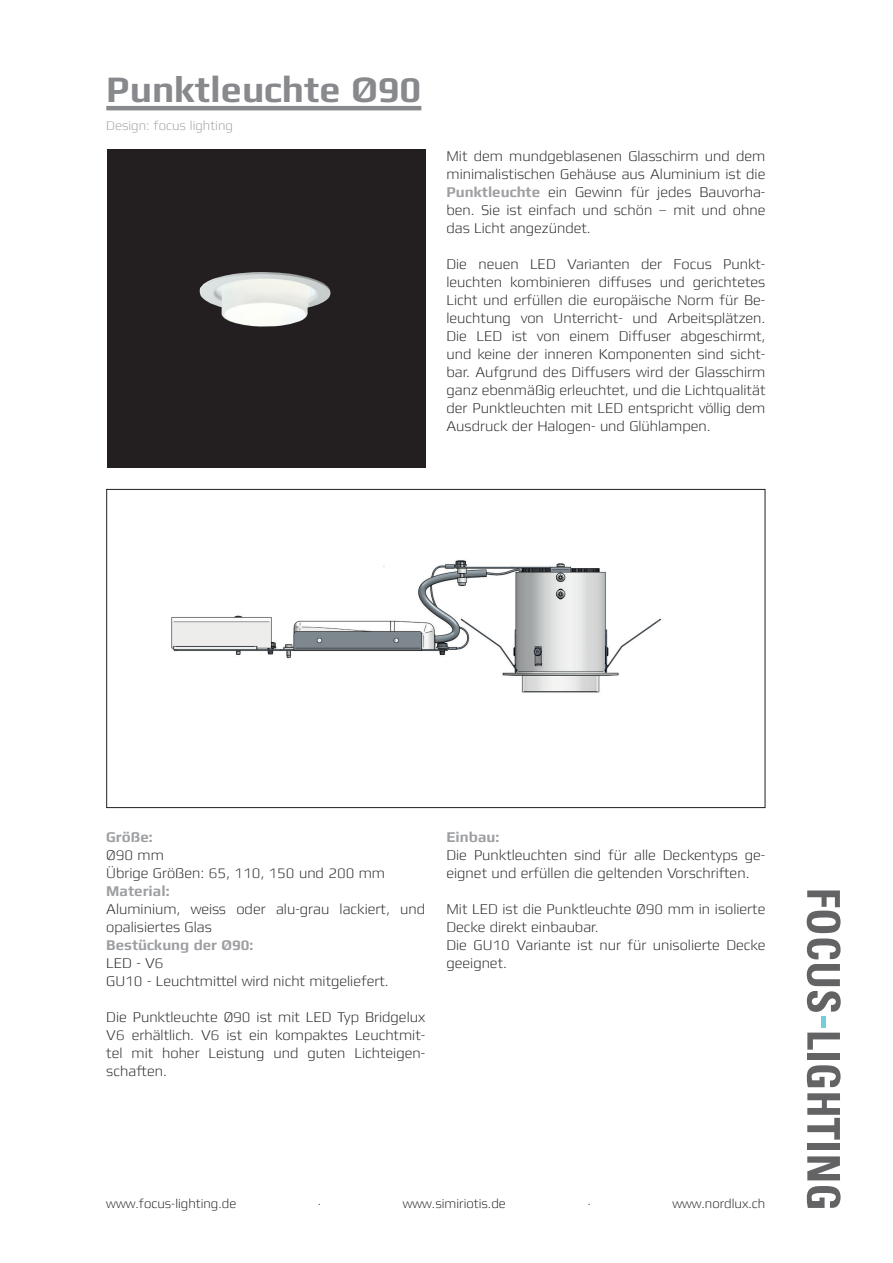
<style>
.page{position:relative;width:893px;height:1263px;background:#fff}
.page>*{position:absolute;margin:0;border:0;box-sizing:border-box;transform-origin:0 0}
.t1{font:700 37.5px "Mdd";color:#87898c}
.t2{font:300 15px/18px "Mdd";color:#231f20}
.t3{font:700 15px "Mdd";color:#9d9fa2}
.t4{font:300 13.5px "Mdd";color:#231f20}
.t5{font:300 13.5px "Mdd";color:#9d9fa2}
.s1{font-weight:700;color:#9d9fa2}
</style>
<div class="page">
<div style="left:107px;top:149px;width:319px;height:319px;background:#231f20"></div>
<img style="left:199px;top:272px;width:132px;height:55px">
<img style="left:171px;top:560px;width:490px;height:133px">
<svg style="left:807px;top:890px;width:34px;height:122px"></svg>
<svg style="left:807px;top:1032px;width:33px;height:18px"></svg>
<div style="left:807px;top:1053px;width:33px;height:7px;background:#636366"></div>
<svg style="left:807px;top:1065px;width:33px;height:22px"></svg>
<svg style="left:807px;top:1093px;width:33px;height:46px"></svg>
<div style="left:807px;top:1143px;width:33px;height:7px;background:#636366"></div>
<svg style="left:807px;top:1156px;width:33px;height:24px"></svg>
<svg style="left:807px;top:1186px;width:33px;height:22px"></svg>
<div style="left:821px;top:1016px;width:5px;height:11px;background:#74cdd9"></div>
<hr style="left:106px;top:106px;width:315px;height:4px;background:#87898c">
<h1 class="t1" style="left:106px;top:69px;width:317px">Punktleuchte Ø90</h1>
<p class="t5" style="left:106px;top:119px;width:128px">Design: focus lighting</p>
<p class="t2" style="left:446px;top:147px;width:320px;text-align:justify">Mit dem mundgeblasenen Glasschirm und dem minimalistischen Gehäuse aus Aluminium ist die <span class="s1">Punktleuchte</span> ein Gewinn für jedes Bauvorha&shy;ben. Sie ist einfach und schön – mit und ohne das Licht angezündet.</p>
<p class="t2" style="left:446px;top:255px;width:320px;text-align:justify">Die neuen LED Varianten der Focus Punkt&shy;leuchten kombinieren diffuses und gerichtetes Licht und erfüllen die europäische Norm für Be&shy;leuchtung von Unterricht- und Arbeitsplätzen.<br>Die LED ist von einem Diffuser abgeschirmt, und keine der inneren Komponenten sind sicht&shy;bar. Aufgrund des Diffusers wird der Glasschirm ganz ebenmäßig erleuchtet, und die Lichtqualität der Punktleuchten mit LED entspricht völlig dem Ausdruck der Halogen- und Glühlampen.</p>
<p class="t3" style="left:106px;top:829px;width:48px">Größe:</p>
<p class="t2" style="left:106px;top:846px;width:280px">Ø90 mm<br>Übrige Größen: 65, 110, 150 und 200 mm</p>
<p class="t3" style="left:106px;top:883px;width:65px">Material:</p>
<p class="t2" style="left:106px;top:900px;width:320px">Aluminium, weiss oder alu-grau lackiert, und opalisiertes Glas</p>
<p class="t3" style="left:106px;top:937px;width:149px">Bestückung der Ø90:</p>
<p class="t2" style="left:106px;top:954px;width:284px">LED - V6<br>GU10 - Leuchtmittel wird nicht mitgeliefert.</p>
<p class="t2" style="left:106px;top:1008px;width:320px;text-align:justify">Die Punktleuchte Ø90 ist mit LED Typ Bridgelux V6 erhältlich. V6 ist ein kompaktes Leuchtmit&shy;tel mit hoher Leistung und guten Lichteigen&shy;schaften.</p>
<p class="t3" style="left:446px;top:829px;width:54px">Einbau:</p>
<p class="t2" style="left:446px;top:846px;width:320px">Die Punktleuchten sind für alle Deckentyps ge&shy;eignet und erfüllen die geltenden Vorschriften.</p>
<p class="t2" style="left:446px;top:900px;width:320px">Mit LED ist die Punktleuchte Ø90 mm in isolierte<br>Decke direkt einbaubar.<br>Die GU10 Variante ist nur für unisolierte Decke geeignet.</p>
<p class="t4" style="left:106px;top:1197px;width:132px">www.focus-lighting.de</p>
<p class="t4" style="left:318px;top:1197px;width:5px">·</p>
<p class="t4" style="left:403px;top:1197px;width:105px">www.simiriotis.de</p>
<p class="t4" style="left:587px;top:1197px;width:5px">·</p>
<p class="t4" style="left:672px;top:1197px;width:95px">www.nordlux.ch</p>
</div>
